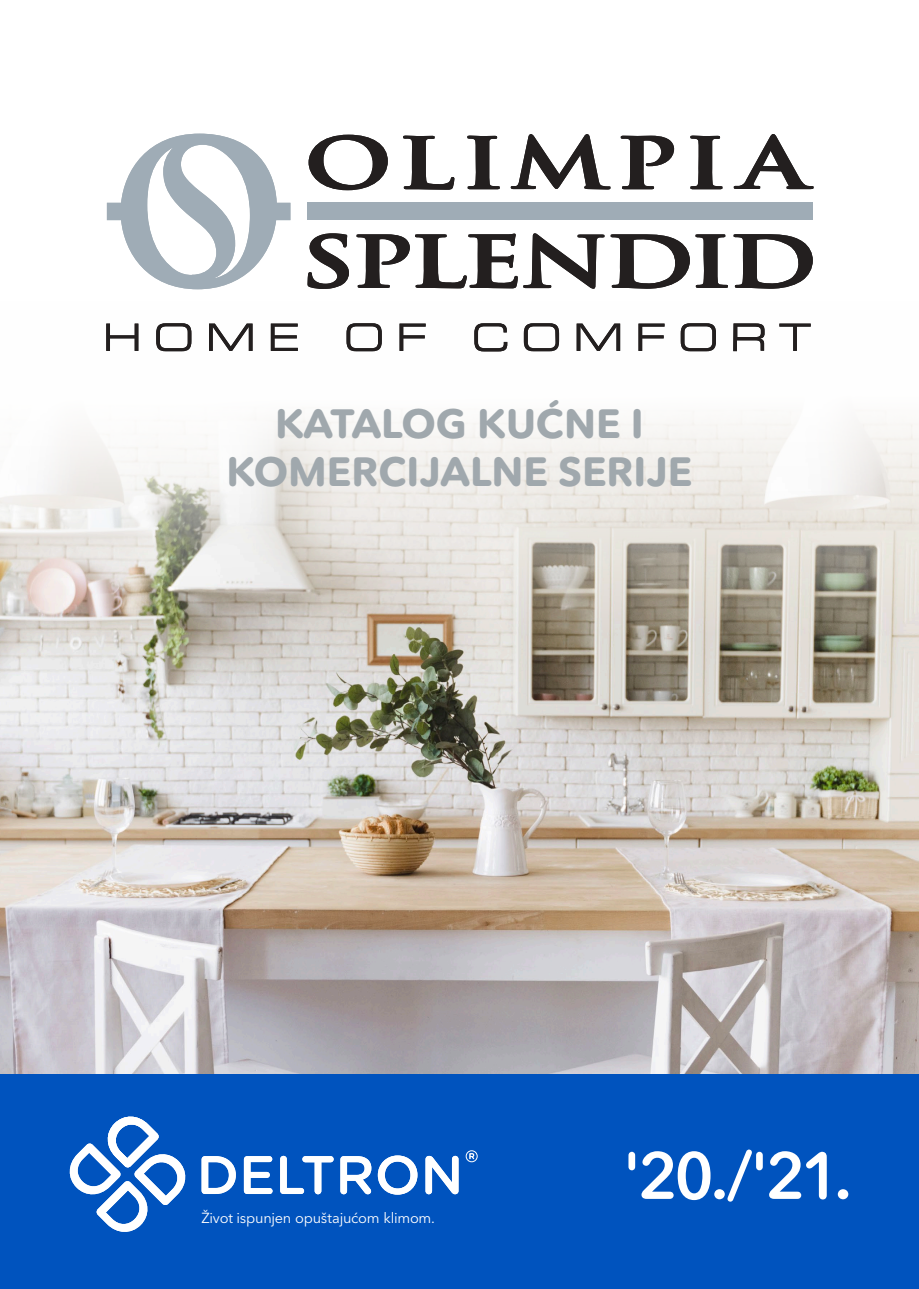
<style>
.page{position:relative;width:919px;height:1289px;background:#fff}
.page>*{position:absolute;margin:0;border:0;box-sizing:border-box;transform-origin:0 0}
.t1{font:600 65.7px "Avenir Next Rounded Pro";color:#fff}
.t2{font:700 40.5px/48.6px "Avenir Next Rounded Pro";color:#a0a8ad;text-align:center}
.t3{font:14.55px "Avenir Next LT Pro";letter-spacing:-.015em;color:#fff}
</style>
<div class="page">
<svg style="left:308px;top:134px;width:80px;height:57px"></svg>
<svg style="left:403px;top:135px;width:52px;height:55px"></svg>
<svg style="left:467px;top:135px;width:33px;height:55px"></svg>
<svg style="left:510px;top:134px;width:101px;height:56px"></svg>
<svg style="left:620px;top:135px;width:55px;height:55px"></svg>
<svg style="left:690px;top:135px;width:33px;height:55px"></svg>
<svg style="left:733px;top:134px;width:81px;height:56px"></svg>
<svg style="left:307px;top:233px;width:506px;height:56px"></svg>
<div style="left:307px;top:203px;width:505px;height:17px;background:#9facb6"></div>
<svg style="left:107px;top:134px;width:183px;height:155px"></svg>
<div style="left:0;top:1073px;width:918px;height:215px;background:#0053be"></div>
<svg style="left:201px;top:1156px;width:35px;height:37px"></svg>
<svg style="left:244px;top:1156px;width:28px;height:37px"></svg>
<svg style="left:280px;top:1155px;width:53px;height:39px"></svg>
<svg style="left:340px;top:1156px;width:31px;height:38px"></svg>
<svg style="left:378px;top:1155px;width:39px;height:39px"></svg>
<svg style="left:425px;top:1155px;width:33px;height:39px"></svg>
<svg style="left:69px;top:1116px;width:117px;height:116px"></svg>
<div style="left:466px;top:1150px;width:11px;height:11px;border:1px solid #fff;border-radius:50%"></div>
<svg style="left:469px;top:1153px;width:5px;height:6px"></svg>
<img style="left:0;top:323px;width:918px;height:750px">
<p class="t2" style="left:226px;top:399px;width:467px">KATALOG KUĆNE I<br>KOMERCIJALNE SERIJE</p>
<p class="t3" style="left:201px;top:1209px;width:235px">Život ispunjen opuštajućom klimom.</p>
<p class="t1" style="left:622px;top:1135px;width:230px">'20./'21.</p>
</div>
